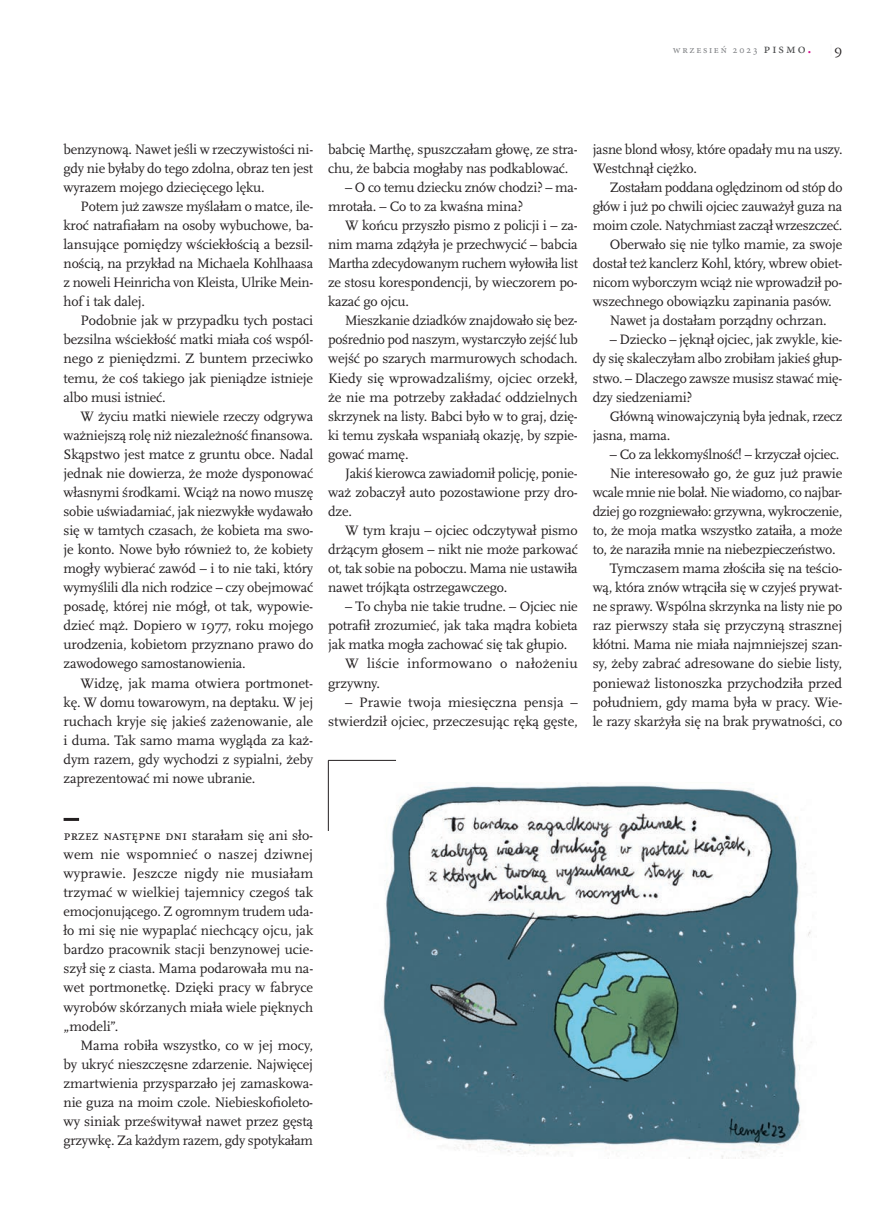
<style>
.page{position:relative;width:889px;height:1208px;background:#fff}
.page>*{position:absolute;margin:0;border:0;box-sizing:border-box;transform-origin:0 0}
.t1{font:14.25px/19px "Scala Pro";letter-spacing:-.015em;color:#231f20;text-align:justify}
.t2{font:14.25px "Scala Pro";letter-spacing:.015em;color:#231f20}
.t3{font:13.5px "Scala Pro";color:#231f20}
.t4{font:10.5px "Minion Pro";letter-spacing:.16em;color:#808285}
.s1{font-size:13.5px;color:#4b4c4d}
.s2{font-family:"Scala Sans Pro";font-weight:700;font-size:13.5px;color:#d70c8c}
</style>
<div class="page">
<hr style="left:64px;top:817px;width:15px;height:3px;background:#231f20">
<img style="left:383px;top:783px;width:429px;height:375px">
<hr style="left:328px;top:760px;width:1px;height:71px;background:#231f20">
<hr style="left:328px;top:760px;width:68px;height:1px;background:#231f20">
<p class="t4" style="left:672px;top:43px;width:140px">wrzesień 2023 <span class="s1">pismo</span><span class="s2">.</span></p>
<p class="t3" style="left:833px;top:41px;width:10px">9</p>
<p class="t1" style="left:64px;top:140px;width:251px">benzynową. Nawet jeśli w rzeczywistości ni&shy;gdy nie byłaby do tego zdolna, obraz ten jest wyrazem mojego dziecięcego lęku.</p>
<p class="t1" style="left:64px;top:197px;width:251px;text-indent:17px">Potem już zawsze myślałam o matce, ile&shy;kroć natrafiałam na osoby wybuchowe, ba&shy;lansujące pomiędzy wściekłością a bezsil&shy;nością, na przykład na Michaela Kohlhaasa z noweli Heinricha von Kleista, Ulrike Mein&shy;hof i tak dalej.</p>
<p class="t1" style="left:64px;top:311px;width:251px;text-indent:17px">Podobnie jak w przypadku tych postaci bezsilna wściekłość matki miała coś wspól&shy;nego z pieniędzmi. Z buntem przeciwko temu, że coś takiego jak pieniądze istnieje albo musi istnieć.</p>
<p class="t1" style="left:64px;top:406px;width:251px;text-indent:17px">W życiu matki niewiele rzeczy odgrywa ważniejszą rolę niż niezależność finansowa.<br>Skąpstwo jest matce z gruntu obce. Nadal jednak nie dowierza, że może dysponować własnymi środkami. Wciąż na nowo muszę sobie uświadamiać, jak niezwykłe wydawało się w tamtych czasach, że kobieta ma swo&shy;je konto. Nowe było również to, że kobiety mogły wybierać zawód – i to nie taki, który wymyślili dla nich rodzice – czy obejmować posadę, której nie mógł, ot tak, wypowie&shy;dzieć mąż. Dopiero w 1977, roku mojego urodzenia, kobietom przyznano prawo do zawodowego samostanowienia.</p>
<p class="t1" style="left:64px;top:673px;width:251px;text-indent:17px">Widzę, jak mama otwiera portmonet&shy;kę. W domu towarowym, na deptaku. W jej ruchach kryje się jakieś zażenowanie, ale i duma. Tak samo mama wygląda za każ&shy;dym razem, gdy wychodzi z sypialni, żeby zaprezentować mi nowe ubranie.</p>
<p class="t1" style="left:328px;top:140px;width:251px">babcię Marthę, spuszczałam głowę, ze stra&shy;chu, że babcia mogłaby nas podkablować.</p>
<p class="t1" style="left:328px;top:178px;width:251px;text-indent:17px">– O co temu dziecku znów chodzi? – ma&shy;mrotała. – Co to za kwaśna mina?</p>
<p class="t1" style="left:328px;top:216px;width:251px;text-indent:17px">W końcu przyszło pismo z policji i – za&shy;nim mama zdążyła je przechwycić – babcia Martha zdecydowanym ruchem wyłowiła list ze stosu korespondencji, by wieczorem po&shy;kazać go ojcu.</p>
<p class="t1" style="left:328px;top:311px;width:251px;text-indent:17px">Mieszkanie dziadków znajdowało się bez&shy;pośrednio pod naszym, wystarczyło zejść lub wejść po szarych marmurowych schodach.<br>Kiedy się wprowadzaliśmy, ojciec orzekł, że nie ma potrzeby zakładać oddzielnych skrzynek na listy. Babci było w to graj, dzię&shy;ki temu zyskała wspaniałą okazję, by szpie&shy;gować mamę.</p>
<p class="t1" style="left:328px;top:464px;width:251px;text-indent:17px">Jakiś kierowca zawiadomił policję, ponie&shy;waż zobaczył auto pozostawione przy dro&shy;dze.</p>
<p class="t1" style="left:328px;top:521px;width:251px;text-indent:17px">W tym kraju – ojciec odczytywał pismo drżącym głosem – nikt nie może parkować ot, tak sobie na poboczu. Mama nie ustawiła nawet trójkąta ostrzegawczego.</p>
<p class="t1" style="left:345px;top:597px;width:234px">– To chyba nie takie trudne. – Ojciec nie</p>
<p class="t1" style="left:328px;top:616px;width:251px">potrafił zrozumieć, jak taka mądra kobieta</p>
<p class="t1" style="left:328px;top:635px;width:240px">jak matka mogła zachować się tak głupio.</p>
<p class="t2" style="left:345px;top:655px;width:234px">W liście informowano o nałożeniu</p>
<p class="t1" style="left:328px;top:673px;width:53px">grzywny.</p>
<p class="t1" style="left:328px;top:692px;width:251px;text-align:right">– Prawie twoja miesięczna pensja – stwierdził ojciec, przeczesując ręką gęste,</p>
<p class="t1" style="left:592px;top:140px;width:251px">jasne blond włosy, które opadały mu na uszy.<br>Westchnął ciężko.</p>
<p class="t1" style="left:609px;top:178px;width:234px">Zostałam poddana oględzinom od stóp do</p>
<p class="t1" style="left:592px;top:197px;width:251px">głów i już po chwili ojciec zauważył guza na</p>
<p class="t1" style="left:592px;top:216px;width:251px">moim czole. Natychmiast zaczął wrzeszczeć.</p>
<p class="t1" style="left:609px;top:235px;width:234px">Oberwało się nie tylko mamie, za swoje</p>
<p class="t1" style="left:592px;top:254px;width:251px">dostał też kanclerz Kohl, który, wbrew obiet-</p>
<p class="t1" style="left:592px;top:273px;width:251px">nicom wyborczym wciąż nie wprowadził po-</p>
<p class="t1" style="left:592px;top:292px;width:240px">wszechnego obowiązku zapinania pasów.</p>
<p class="t1" style="left:609px;top:311px;width:218px">Nawet ja dostałam porządny ochrzan.</p>
<p class="t1" style="left:592px;top:330px;width:251px;text-indent:17px">– Dziecko – jęknął ojciec, jak zwykle, kie&shy;dy się skaleczyłam albo zrobiłam jakieś głup&shy;stwo. – Dlaczego zawsze musisz stawać mię&shy;dzy siedzeniami?</p>
<p class="t1" style="left:592px;top:406px;width:251px;text-indent:17px">Główną winowajczynią była jednak, rzecz jasna, mama.</p>
<p class="t1" style="left:609px;top:445px;width:231px">– Co za lekkomyślność! – krzyczał ojciec.</p>
<p class="t1" style="left:609px;top:464px;width:234px">Nie interesowało go, że guz już prawie</p>
<p class="t1" style="left:592px;top:483px;width:251px">wcale mnie nie bolał. Nie wiadomo, co najbar-</p>
<p class="t1" style="left:592px;top:502px;width:251px">dziej go rozgniewało: grzywna, wykroczenie,</p>
<p class="t1" style="left:592px;top:521px;width:251px">to, że moja matka wszystko zataiła, a może</p>
<p class="t1" style="left:592px;top:540px;width:244px">to, że naraziła mnie na niebezpieczeństwo.</p>
<p class="t1" style="left:609px;top:559px;width:234px">Tymczasem mama złościła się na teścio-</p>
<p class="t1" style="left:592px;top:578px;width:251px">wą, która znów wtrąciła się w czyjeś prywat-</p>
<p class="t1" style="left:592px;top:597px;width:251px">ne sprawy. Wspólna skrzynka na listy nie po</p>
<p class="t1" style="left:592px;top:616px;width:251px">raz pierwszy stała się przyczyną strasznej</p>
<p class="t1" style="left:592px;top:635px;width:251px">kłótni. Mama nie miała najmniejszej szan-</p>
<p class="t1" style="left:592px;top:654px;width:251px">sy, żeby zabrać adresowane do siebie listy,</p>
<p class="t1" style="left:592px;top:673px;width:251px">ponieważ listonoszka przychodziła przed</p>
<p class="t1" style="left:592px;top:692px;width:251px">południem, gdy mama była w pracy. Wie-</p>
<p class="t1" style="left:592px;top:711px;width:251px">le razy skarżyła się na brak prywatności, co</p>
<p class="t1" style="left:64px;top:826px;width:251px">przez następne dni starałam się ani sło&shy;wem nie wspomnieć o naszej dziwnej wyprawie. Jeszcze nigdy nie musiałam trzymać w wielkiej tajemnicy czegoś tak emocjonującego. Z ogromnym trudem uda&shy;ło mi się nie wypaplać niechcący ojcu, jak bardzo pracownik stacji benzynowej ucie&shy;szył się z ciasta. Mama podarowała mu na&shy;wet portmonetkę. Dzięki pracy w fabryce wyrobów skórzanych miała wiele pięknych „modeli”.</p>
<p class="t1" style="left:64px;top:1035px;width:251px;text-indent:17px">Mama robiła wszystko, co w jej mocy, by ukryć nieszczęsne zdarzenie. Najwięcej zmartwienia przysparzało jej zamaskowa&shy;nie guza na moim czole. Niebieskofioleto&shy;wy siniak prześwitywał nawet przez gęstą grzywkę. Za każdym razem, gdy spotykałam</p>
</div>
